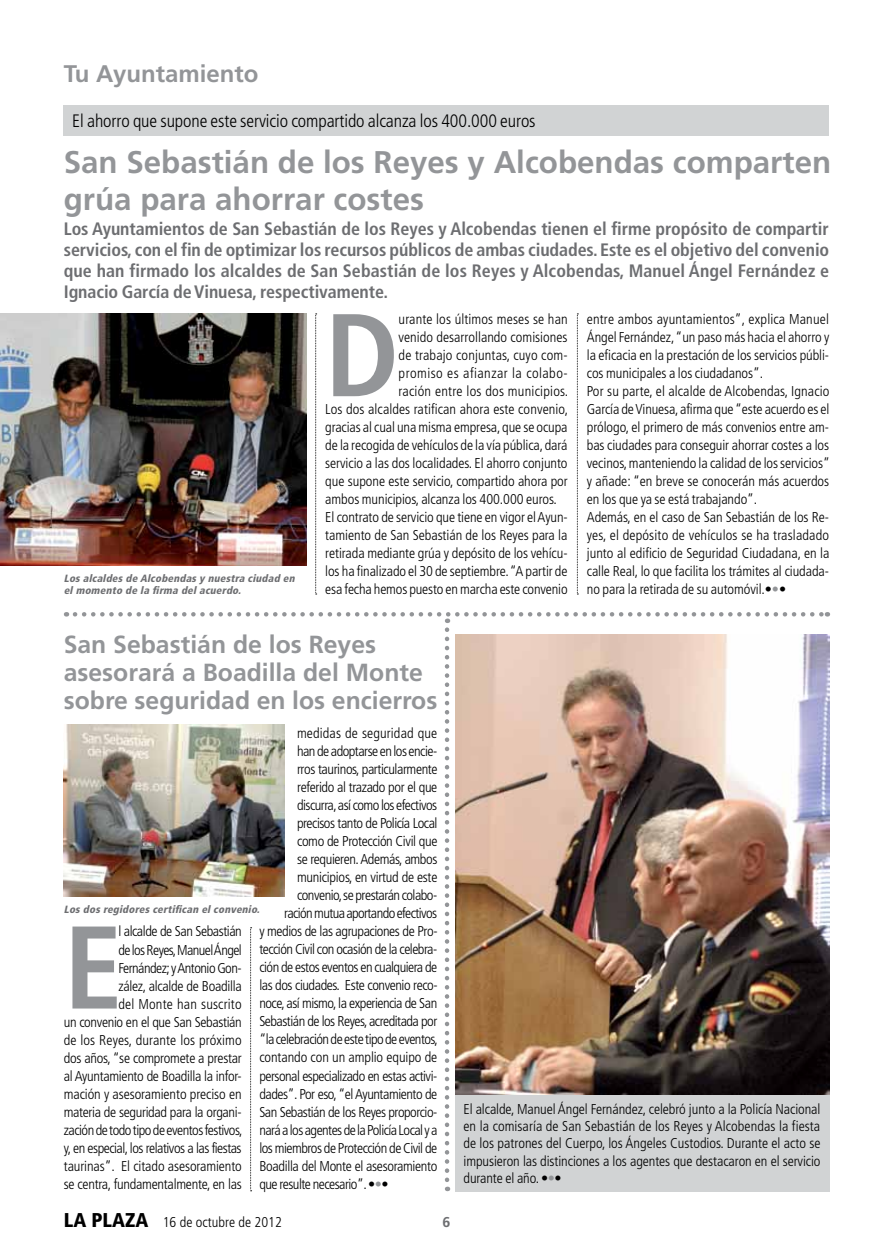
<style>
.page{position:relative;width:893px;height:1255px;background:#fff}
.page>*{position:absolute;margin:0;border:0;box-sizing:border-box;transform-origin:0 0}
.t1{font:700 condensed 117.45px "Frutiger LT Std";color:#939598}
.t2{font:700 31.35px/37.7px "Frutiger LT Std";color:#939598}
.t3{font:700 24.75px/28px "Frutiger LT Std";color:#939598}
.t4{font:700 24px "Frutiger LT Std";color:#939598}
.t5{font:700 condensed 18px/21px "Frutiger LT Std";letter-spacing:.005em;color:#6d6e71;text-align:justify}
.t6{font:300 condensed 18px "Frutiger LT Std";letter-spacing:-.005em;color:#000}
.t7{font:300 condensed 14.25px/18px "Frutiger LT Std";letter-spacing:-.005em;color:#000;text-align:right}
.t8{font:300 condensed 14.25px "Frutiger LT Std";letter-spacing:-.035em;color:#000}
.t9{font:300 condensed 14.25px "Frutiger LT Std";letter-spacing:-.03em;color:#000}
.t10{font:300 condensed 14.25px "Frutiger LT Std";letter-spacing:-.025em;color:#000}
.t11{font:300 condensed 14.25px "Frutiger LT Std";letter-spacing:-.04em;color:#000}
.t12{font:300 condensed 14.25px "Frutiger LT Std";letter-spacing:.015em;color:#000}
.t13{font:300 condensed 14.25px "Frutiger LT Std";letter-spacing:.03em;color:#000}
.t14{font:700 14.25px "Frutiger LT Std";color:#6d6e71}
.t15{font:italic 900 condensed 10.5px/12px "Frutiger LT Std";color:#6d6e71}
.s1{color:#939598}
.s2{font-weight:900;font-size:19.95px}
</style>
<div class="page">
<svg style="left:315px;top:313px;width:2px;height:281px"></svg>
<svg style="left:577px;top:313px;width:1px;height:281px"></svg>
<svg style="left:75px;top:612px;width:753px;height:579px"></svg>
<img style="left:64px;top:725px;width:220px;height:171px">
<div style="left:455px;top:1094px;width:374px;height:97px;background:#d1d3d4"></div>
<img style="left:455px;top:634px;width:374px;height:460px">
<div style="left:64px;top:105px;width:765px;height:31px;background:#d1d3d4"></div>
<img style="left:0;top:314px;width:306px;height:252px">
<h3 class="t4" style="left:64px;top:59px;width:196px">Tu Ayuntamiento</h3>
<p class="t6" style="left:72px;top:111px;width:465px">El ahorro que supone este servicio compartido alcanza los 400.000 euros</p>
<h2 class="t2" style="left:64px;top:143px;width:769px">San Sebastián de los Reyes y Alcobendas comparten grúa para ahorrar costes</h2>
<p class="t5" style="left:64px;top:218px;width:767px">Los Ayuntamientos de San Sebastián de los Reyes y Alcobendas tienen el firme propósito de compartir servicios, con el fin de optimizar los recursos públicos de ambas ciudades. Este es el objetivo del convenio que han firmado los alcaldes de San Sebastián de los Reyes y Alcobendas, Manuel Ángel Fernández e Ignacio García de Vinuesa, respectivamente.</p>
<p class="t15" style="left:64px;top:572px;width:235px">Los alcaldes de Alcobendas y nuestra ciudad en elmomento de la firma delacuerdo.</p>
<h1 class="t1" style="left:325px;top:286px;width:62px">D</h1>
<p class="t7" style="left:399px;top:310px;width:171px">urante los últimos meses se han</p>
<p class="t7" style="left:399px;top:328px;width:170px">venido desarrollando comisiones</p>
<p class="t7" style="left:399px;top:346px;width:170px">de trabajo conjuntas, cuyo com-</p>
<p class="t13" style="left:399px;top:365px;width:170px">promiso es afianzar la colabo-</p>
<p class="t12" style="left:399px;top:383px;width:171px">ración entre los dos municipios.</p>
<p class="t7" style="left:325px;top:400px;width:244px">Los dos alcaldes ratifican ahora este convenio,</p>
<p class="t7" style="left:325px;top:418px;width:244px">gracias al cual una misma empresa, que se ocupa</p>
<p class="t7" style="left:325px;top:436px;width:244px">de la recogida de vehículos de la vía pública, dará</p>
<p class="t7" style="left:325px;top:454px;width:244px">servicio a las dos localidades. El ahorro conjunto</p>
<p class="t7" style="left:325px;top:472px;width:244px">que supone este servicio, compartido ahora por</p>
<p class="t7" style="left:325px;top:490px;width:233px">ambos municipios, alcanza los 400.000 euros.</p>
<p class="t7" style="left:325px;top:508px;width:244px">El contrato de servicio que tiene en vigor el Ayun-</p>
<p class="t7" style="left:325px;top:526px;width:244px">tamiento de San Sebastián de los Reyes para la</p>
<p class="t7" style="left:325px;top:544px;width:244px">retirada mediante grúa y depósito de los vehícu-</p>
<p class="t7" style="left:325px;top:562px;width:244px">los ha finalizado el 30 de septiembre. “A partir de</p>
<p class="t7" style="left:325px;top:580px;width:244px">esa fecha hemos puesto en marcha este convenio</p>
<h3 class="t3" style="left:64px;top:630px;width:375px">San Sebastián de los Reyes asesorará a Boadilla del Monte sobre seguridad en los encierros</h3>
<p class="t7" style="left:587px;top:310px;width:244px;text-align:left">entre ambos ayuntamientos”, explica Manuel Ángel Fernández, “un paso más hacia el ahorro y la eficacia en la prestación de los servicios públi&shy;cos municipales a los ciudadanos”.<br>Por su parte, el alcalde de Alcobendas, Ignacio García de Vinuesa, afirma que “este acuerdo es el prólogo, el primero de más convenios entre am&shy;bas ciudades para conseguir ahorrar costes a los vecinos, manteniendo la calidad de los servicios” y añade: “en breve se conocerán más acuerdos en los que ya se está trabajando”.<br>Además, en el caso de San Sebastián de los Re&shy;yes, el depósito de vehículos se ha trasladado junto al edificio de Seguridad Ciudadana, en la calle Real, lo que facilita los trámites al ciudada&shy;no para la retirada de su automóvil.•<span class="s1">•</span>•</p>
<p class="t7" style="left:297px;top:724px;width:142px">medidas de seguridad que</p>
<p class="t8" style="left:297px;top:743px;width:142px">han de adoptarse en los encie-</p>
<p class="t9" style="left:297px;top:761px;width:142px">rros taurinos, particularmente</p>
<p class="t10" style="left:297px;top:779px;width:142px">referido al trazado por el que</p>
<p class="t8" style="left:297px;top:797px;width:142px">discurra, así como los efectivos</p>
<p class="t8" style="left:297px;top:815px;width:142px">precisos tanto de Policía Local</p>
<p class="t10" style="left:297px;top:833px;width:142px">como de Protección Civil que</p>
<p class="t9" style="left:297px;top:851px;width:142px">se requieren. Además, ambos</p>
<p class="t7" style="left:297px;top:868px;width:142px">municipios, en virtud de este</p>
<p class="t8" style="left:297px;top:887px;width:142px">convenio, se prestarán colabo-</p>
<p class="t11" style="left:284px;top:905px;width:154px">ración mutua aportando efectivos</p>
<p class="t9" style="left:259px;top:923px;width:180px">y medios de las agrupaciones de Pro-</p>
<p class="t8" style="left:259px;top:941px;width:179px">tección Civil con ocasión de la celebra-</p>
<p class="t8" style="left:259px;top:959px;width:179px">ción de estos eventos en cualquiera de</p>
<p class="t9" style="left:259px;top:977px;width:180px">las dos ciudades. Este convenio reco-</p>
<p class="t8" style="left:259px;top:995px;width:179px">noce, así mismo, la experiencia de San</p>
<p class="t8" style="left:259px;top:1013px;width:179px">Sebastián de los Reyes, acreditada por</p>
<p class="t8" style="left:259px;top:1031px;width:180px">“la celebración de este tipo de eventos,</p>
<p class="t7" style="left:259px;top:1048px;width:179px">contando con un amplio equipo de</p>
<p class="t8" style="left:259px;top:1067px;width:179px">personal especializado en estas activi-</p>
<p class="t9" style="left:259px;top:1085px;width:179px">dades”. Por eso, “el Ayuntamiento de</p>
<p class="t8" style="left:259px;top:1103px;width:179px">San Sebastián de los Reyes proporcio-</p>
<p class="t8" style="left:259px;top:1121px;width:180px">nará a los agentes de la Policía Local y a</p>
<p class="t8" style="left:259px;top:1139px;width:179px">los miembros de Protección de Civil de</p>
<p class="t7" style="left:259px;top:1156px;width:180px">Boadilla del Monte el asesoramiento</p>
<p class="t8" style="left:259px;top:1175px;width:131px">que resulte necesario”. •<span class="s1">•</span>•</p>
<p class="t15" style="left:64px;top:903px;width:200px">Los dos regidores certifican elconvenio.</p>
<p class="t7" style="left:64px;top:922px;width:180px">l alcalde de San Sebastián<br>de los Reyes, Manuel Ángel<br>Fernández; y Antonio Gon-<br>zález, alcalde de Boadilla<br>del Monte han suscrito<br>un convenio en el que San Sebastián de los Reyes, durante los próximo dos años, “se compromete a prestar al Ayuntamiento de Boadilla la infor&shy;mación y asesoramiento preciso en materia de seguridad para la organi&shy;zación de todo tipo de eventos festivos, y, en especial, los relativos a las fiestas taurinas”. El citado asesoramiento se centra, fundamentalmente, en las</p>
<h1 class="t1" style="left:64px;top:898px;width:46px">E</h1>
<p class="t7" style="left:64px;top:1213px;width:220px"><span class="s2">LA PLAZA</span> 16 de octubre de 2012</p>
<p class="t14" style="left:442px;top:1213px;width:9px">6</p>
<p class="t7" style="left:463px;top:1100px;width:359px;line-height:17.1px;text-align:justify">El alcalde, Manuel Ángel Fernández, celebró junto a la Policía Nacional en la comisaría de San Sebastián de los Reyes y Alcobendas la fiesta de los patrones del Cuerpo, los Ángeles Custodios. Durante el acto se impusieron las distinciones a los agentes que destacaron en el servicio durante el año. •<span class="s1">•</span>•</p>
</div>
